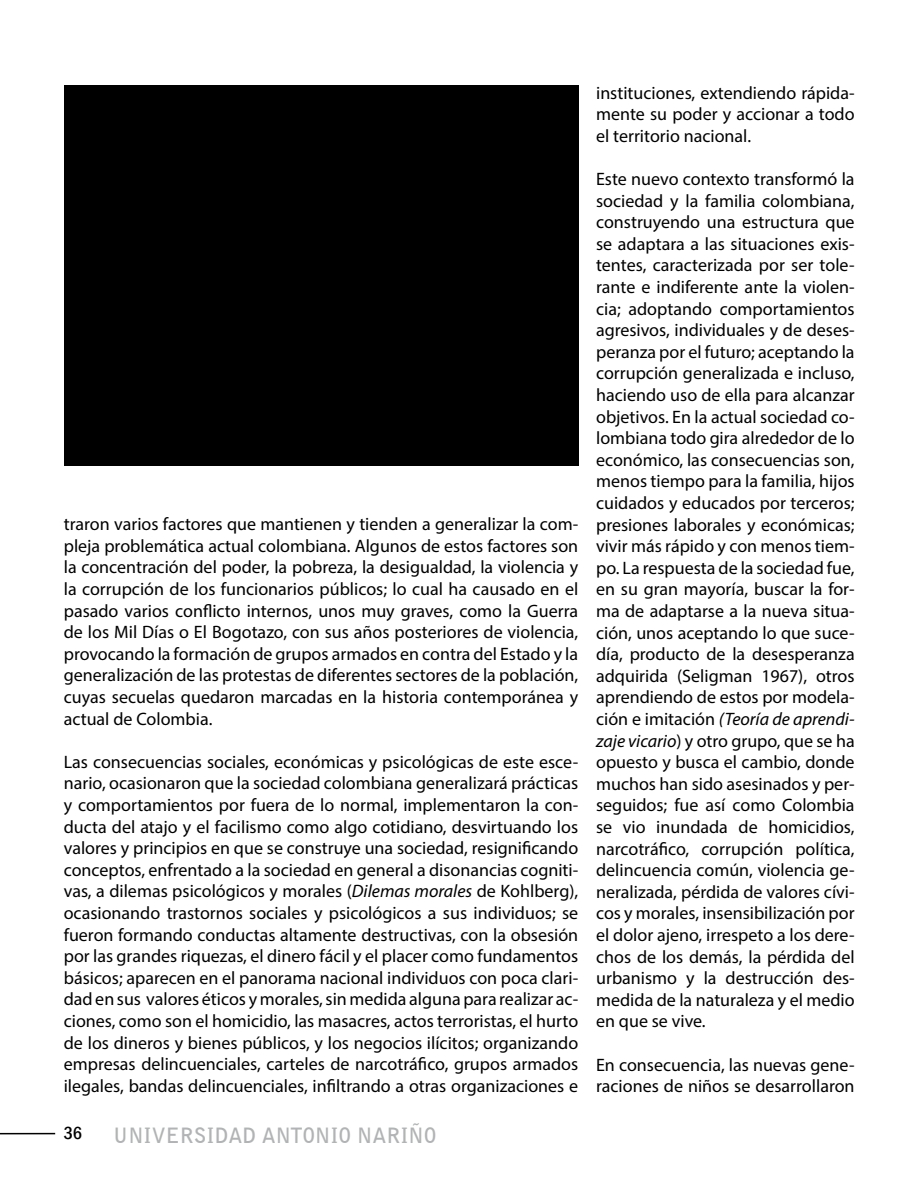
<style>
.page{position:relative;width:918px;height:1188px;background:#fff}
.page>*{position:absolute;margin:0;border:0;box-sizing:border-box;transform-origin:0 0}
.t1{font:700 21px "Bell Gothic BT";color:#b1b3b4}
.t2{font:18px/21.6px "Myriad Pro";color:#000;text-align:justify}
.t3{font:500 condensed 18px "Franklin Gothic";color:#000}
.s1{font-style:italic}
</style>
<div class="page">
<hr style="left:0;top:1133px;width:55px;height:1px;background:#000">
<div style="left:64px;top:85px;width:514px;height:381px;background:#000"></div>
<p class="t2" style="left:64px;top:513px;width:516px">traron varios factores que mantienen y tienden a generalizar la com&shy;pleja problemática actual colombiana. Algunos de estos factores son la concentración del poder, la pobreza, la desigualdad, la violencia y la corrupción de los funcionarios públicos; lo cual ha causado en el pasado varios conflicto internos, unos muy graves, como la Guerra de los Mil Días o El Bogotazo, con sus años posteriores de violencia, provocando la formación de grupos armados en contra del Estado y la generalización de las protestas de diferentes sectores de la población, cuyas secuelas quedaron marcadas en la historia contemporánea y actual de Colombia.</p>
<p class="t2" style="left:64px;top:751px;width:516px">Las consecuencias sociales, económicas y psicológicas de este esce&shy;nario, ocasionaron que la sociedad colombiana generalizará prácticas y comportamientos por fuera de lo normal, implementaron la con&shy;ducta del atajo y el facilismo como algo cotidiano, desvirtuando los valores y principios en que se construye una sociedad, resignificando conceptos, enfrentado a la sociedad en general a disonancias cogniti&shy;vas, a dilemas psicológicos y morales (<span class="s1">Dilemas morales</span> de Kohlberg), ocasionando trastornos sociales y psicológicos a sus individuos; se fueron formando conductas altamente destructivas, con la obsesión por las grandes riquezas, el dinero fácil y el placer como fundamentos básicos; aparecen en el panorama nacional individuos con poca clari&shy;dad en sus valores éticos y morales, sin medida alguna para realizar ac&shy;ciones, como son el homicidio, las masacres, actos terroristas, el hurto de los dineros y bienes públicos, y los negocios ilícitos; organizando empresas delincuenciales, carteles de narcotráfico, grupos armados ilegales, bandas delincuenciales, infiltrando a otras organizaciones e</p>
<p class="t3" style="left:64px;top:1122px;width:20px">36</p>
<p class="t1" style="left:113px;top:1121px;width:325px">UNIVERSIDAD ANTONIO NARIÑO</p>
<p class="t2" style="left:596px;top:81px;width:260px">instituciones, extendiendo rápida&shy;mente su poder y accionar a todo el territorio nacional.</p>
<p class="t2" style="left:596px;top:168px;width:260px">Este nuevo contexto transformó la sociedad y la familia colombiana, construyendo una estructura que se adaptara a las situaciones exis&shy;tentes, caracterizada por ser tole&shy;rante e indiferente ante la violen&shy;cia; adoptando comportamientos agresivos, individuales y de deses&shy;peranza por el futuro; aceptando la corrupción generalizada e incluso, haciendo uso de ella para alcanzar objetivos. En la actual sociedad co&shy;lombiana todo gira alrededor de lo económico, las consecuencias son, menos tiempo para la familia, hijos cuidados y educados por terceros; presiones laborales y económicas; vivir más rápido y con menos tiem&shy;po. La respuesta de la sociedad fue, en su gran mayoría, buscar la for&shy;ma de adaptarse a la nueva situa&shy;ción, unos aceptando lo que suce&shy;día, producto de la desesperanza adquirida (Seligman 1967), otros aprendiendo de estos por modela&shy;ción e imitación <span class="s1">(Teoría de aprendi&shy;zaje vicario</span>) y otro grupo, que se ha opuesto y busca el cambio, donde muchos han sido asesinados y per&shy;seguidos; fue así como Colombia se vio inundada de homicidios, narcotráfico, corrupción política, delincuencia común, violencia ge&shy;neralizada, pérdida de valores cívi&shy;cos y morales, insensibilización por el dolor ajeno, irrespeto a los dere&shy;chos de los demás, la pérdida del urbanismo y la destrucción des&shy;medida de la naturaleza y el medio en que se vive.</p>
<p class="t2" style="left:596px;top:1053px;width:260px">En consecuencia, las nuevas gene&shy;raciones de niños se desarrollaron</p>
</div>
